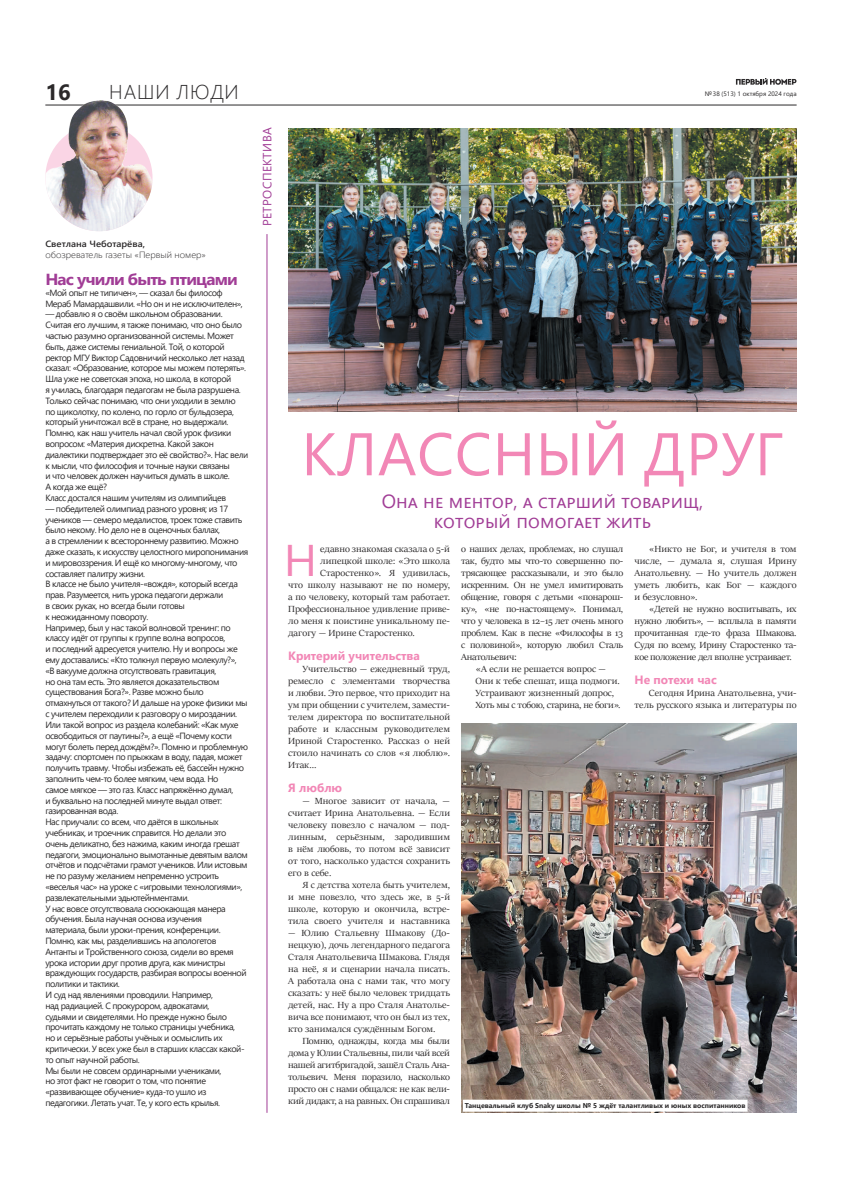
<style>
.page{position:relative;width:842px;height:1191px;background:#fff}
.page>*{position:absolute;margin:0;border:0;box-sizing:border-box;transform-origin:0 0}
.t1{font:60px "Segoe UI";letter-spacing:.01em;color:#f287b6}
.t2{font:44.3px "Segoe UI";color:#f287b6;scale:1.07 1}
.t3{font:700 22px "Segoe UI";color:#2b292a}
.t4{font:300 20px "Segoe UI";letter-spacing:.045em;color:#2b292a}
.t5{font:19px/20px "Segoe UI";letter-spacing:.01em;color:#a13d96;text-align:center}
.t6{font:700 16px "Segoe UI";letter-spacing:-.05em;color:#a13d96;scale:1.07 1}
.t7{font:700 12px "Segoe UI";color:#f287b6}
.t8{font:12px "Segoe UI";letter-spacing:.035em;color:#a13d96}
.t9{font:10px/12px "Sitka Banner";color:#2b292a;text-align:justify;scale:1.07 1}
.t10{font:10px "Sitka Banner";letter-spacing:-.025em;color:#2b292a;scale:1.07 1}
.t11{font:9px/10.8px "Segoe UI";letter-spacing:-.05em;color:#2b292a}
.t12{font:300 9px "Segoe UI";color:#2b292a;scale:1.07 1}
.t13{font:600 9px "Segoe UI";color:#2b292a;scale:1.07 1}
.t14{font:700 7px "Segoe UI";color:#2b292a}
.t15{font:6.4px "Segoe UI";color:#2b292a}
</style>
<div class="page">
<hr style="left:45px;top:104px;width:752px;height:1px;background:#2b292a">
<svg style="left:736px;top:78px;width:60px;height:7px"></svg>
<hr style="left:266px;top:234px;width:1px;height:878px;background:#a13d96">
<img style="left:45px;top:100px;width:108px;height:131px">
<img style="left:288px;top:128px;width:509px;height:283px">
<img style="left:461px;top:723px;width:336px;height:389px">
<div style="left:463px;top:1099px;width:284px;height:12px;background:#fff"></div>
<h3 class="t3" style="left:45px;top:71px;width:27px">16</h3>
<p class="t15" style="left:705px;top:88px;width:93px">№ 38 (513) 1 октября 2024 года</p>
<h3 class="t8" style="left:256px;top:226px;width:100px;rotate:-90deg">РЕТРОСПЕКТИВА</h3>
<h3 class="t4" style="left:109px;top:73px;width:131px">НАШИ ЛЮДИ</h3>
<p class="t13" style="left:45px;top:235px;width:95px">Светлана Чеботарёва,</p>
<p class="t12" style="left:45px;top:246px;width:152px">обозреватель газеты «Первый номер»</p>
<h3 class="t6" style="left:45px;top:264px;width:181px">Нас учили быть птицами</h3>
<p class="t11" style="left:45px;top:286px;width:199px">«Мой опыт не типичен», — сказал бы философ<br>Мераб Мамардашвили. «Но он и не исключителен»,</p>
<p class="t11" style="left:45px;top:308px;width:204px">— добавлю я о своём школьном образовании.<br>Считая его лучшим, я также понимаю, что оно было частью разумно организованной системы. Может быть, даже системы гениальной. Той, о которой ректор МГУ Виктор Садовничий несколько лет назад сказал: «Образование, которое мы можем потерять».<br>Шла уже не советская эпоха, но школа, в которой<br>я училась, благодаря педагогам не была разрушена.<br>Только сейчас понимаю, что они уходили в землю<br>по щиколотку, по колено, по горло от бульдозера, который уничтожал всё в стране, но выдержали.<br>Помню, как наш учитель начал свой урок физики вопросом: «Материя дискретна. Какой закон диалектики подтверждает это её свойство?». Нас вели к мысли, что философия и точные науки связаны<br>и что человек должен научиться думать в школе.<br>А когда же ещё?<br>Класс достался нашим учителям из олимпийцев</p>
<p class="t11" style="left:45px;top:502px;width:204px">— победителей олимпиад разного уровня; из 17 учеников — семеро медалистов, троек тоже ставить было некому. Но дело не в оценочных баллах,<br>а в стремлении к всестороннему развитию. Можно даже сказать, к искусству целостного миропонимания и мировоззрения. И ещё ко многому-многому, что составляет палитру жизни.<br>В классе не было учителя-«вождя», который всегда прав. Разумеется, нить урока педагоги держали<br>в своих руках, но всегда были готовы<br>к неожиданному повороту.<br>Например, был у нас такой волновой тренинг: по классу идёт от группы к группе волна вопросов,<br>и последний адресуется учителю. Ну и вопросы же ему доставались: «Кто толкнул первую молекулу?», «В вакууме должна отсутствовать гравитация,<br>но она там есть. Это является доказательством существования Бога?». Разве можно было отмахнуться от такого? И дальше на уроке физики мы с учителем переходили к разговору о мироздании.<br>Или такой вопрос из раздела колебаний: «Как мухе освободиться от паутины?», а ещё «Почему кости могут болеть перед дождём?». Помню и проблемную задачу: спортсмен по прыжкам в воду, падая, может получить травму. Чтобы избежать её, бассейн нужно заполнить чем-то более мягким, чем вода. Но<br>самое мягкое — это газ. Класс напряжённо думал,<br>и буквально на последней минуте выдал ответ: газированная вода.<br>Нас приучали: со всем, что даётся в школьных учебниках, и троечник справится. Но делали это очень деликатно, без нажима, каким иногда грешат педагоги, эмоционально вымотанные девятым валом отчётов и подсчётами грамот учеников. Или истовым не по разуму желанием непременно устроить «веселья час» на уроке с «игровыми технологиями», развлекательными эдьютейнментами.<br>У нас вовсе отсутствовала сюсюкающая манера обучения. Была научная основа изучения<br>материала, были уроки-прения, конференции.<br>Помню, как мы, разделившись на апологетов Антанты и Тройственного союза, сидели во время урока истории друг против друга, как министры враждующих государств, разбирая вопросы военной политики и тактики.<br>И суд над явлениями проводили. Например,<br>над радиацией. С прокурором, адвокатами,<br>судьями и свидетелями. Но прежде нужно было прочитать каждому не только страницы учебника,<br>но и серьёзные работы учёных и осмыслить их критически. У всех уже был в старших классах какой&shy;то опыт научной работы.<br>Мы были не совсем ординарными учениками,<br>но этот факт не говорит о том, что понятие «развивающее обучение» куда-то ушло из педагогики. Летать учат. Те, у кого есть крылья.</p>
<h1 class="t1" style="left:301px;top:397px;width:483px">КЛАССНЫЙ ДРУГ</h1>
<h3 class="t5" style="left:382px;top:489px;width:323px">Она не ментор, а старший товарищ, который помогает жить</h3>
<h2 class="t2" style="left:284px;top:518px;width:33px">Н</h2>
<p class="t9" style="left:320px;top:543px;width:123px">едавно знакомая сказала о 5-й</p>
<p class="t9" style="left:320px;top:555px;width:123px">липецкой школе: «Это школа</p>
<p class="t9" style="left:320px;top:567px;width:123px">Старостенко». Я удивилась,</p>
<p class="t9" style="left:288px;top:579px;width:153px">что школу называют не по номеру,</p>
<p class="t9" style="left:288px;top:591px;width:153px">а по человеку, который там работает.</p>
<p class="t9" style="left:288px;top:603px;width:153px">Профессиональное удивление приве-</p>
<p class="t9" style="left:288px;top:615px;width:153px">ло меня к поистине уникальному пе-</p>
<p class="t9" style="left:288px;top:627px;width:120px">дагогу — Ирине Старостенко.</p>
<h3 class="t7" style="left:288px;top:644px;width:133px">Критерий учительства</h3>
<p class="t9" style="left:288px;top:663px;width:153px;text-indent:14px">Учительство — ежедневный труд, ремесло с элементами творчества и любви. Это первое, что приходит на ум при общении с учителем, замести&shy;телем директора по воспитательной работе и классным руководителем Ириной Старостенко. Рассказ о ней стоило начинать со слов «я люблю».<br>Итак…</p>
<h3 class="t7" style="left:288px;top:776px;width:55px">Я люблю</h3>
<p class="t9" style="left:288px;top:795px;width:153px;text-indent:14px">— Многое зависит от начала, — считает Ирина Анатольевна. — Если человеку повезло с началом — под&shy;линным, серьёзным, зародившим в нём любовь, то потом всё зависит от того, насколько удастся сохранить его в себе.</p>
<p class="t9" style="left:288px;top:879px;width:153px;text-indent:14px">Я с детства хотела быть учителем, и мне повезло, что здесь же, в 5-й школе, которую и окончила, встре&shy;тила своего учителя и наставника</p>
<p class="t9" style="left:288px;top:927px;width:153px">— Юлию Стальевну Шмакову (До&shy;нецкую), дочь легендарного педагога Сталя Анатольевича Шмакова. Глядя на неё, я и сценарии начала писать.<br>А работала она с нами так, что могу сказать: у неё было человек тридцать детей, нас. Ну а про Сталя Анатолье&shy;вича все понимают, что он был из тех, кто занимался суждённым Богом.</p>
<p class="t9" style="left:288px;top:1035px;width:153px;text-indent:14px">Помню, однажды, когда мы были дома у Юлии Стальевны, пили чай всей нашей агитбригадой, зашёл Сталь Ана&shy;тольевич. Меня поразило, насколько просто он с нами общался: не как вели&shy;кий дидакт, а на равных. Он спрашивал</p>
<p class="t10" style="left:461px;top:542px;width:153px">о наших делах, проблемах, но слушал</p>
<p class="t10" style="left:461px;top:554px;width:153px">так, будто мы что-то совершенно по-</p>
<p class="t10" style="left:461px;top:566px;width:153px">трясающее рассказывали, и это было</p>
<p class="t10" style="left:461px;top:578px;width:153px">искренним. Он не умел имитировать</p>
<p class="t10" style="left:461px;top:590px;width:153px">общение, говоря с детьми «понарош-</p>
<p class="t10" style="left:461px;top:602px;width:153px">ку», «не по-настоящему». Понимал,</p>
<p class="t10" style="left:461px;top:614px;width:153px">что у человека в 12–15 лет очень много</p>
<p class="t10" style="left:461px;top:626px;width:153px">проблем. Как в песне «Философы в 13</p>
<p class="t10" style="left:461px;top:638px;width:153px">с половиной», которую любил Сталь</p>
<p class="t10" style="left:461px;top:650px;width:54px">Анатольевич:</p>
<p class="t9" style="left:475px;top:663px;width:124px">«А если не решается вопрос —</p>
<p class="t9" style="left:475px;top:675px;width:136px">Они к тебе спешат, ища подмоги.</p>
<p class="t9" style="left:475px;top:687px;width:131px">Устраивают жизненный допрос,</p>
<p class="t10" style="left:475px;top:698px;width:137px">Хоть мы с тобою, старина, не боги».</p>
<p class="t9" style="left:635px;top:543px;width:153px;text-indent:14px">«Никто не Бог, и учителя в том числе, — думала я, слушая Ирину Анатольевну. — Но учитель должен уметь любить, как Бог — каждого и безусловно».</p>
<p class="t9" style="left:635px;top:603px;width:153px;text-indent:14px">«Детей не нужно воспитывать, их нужно любить», — всплыла в памяти прочитанная где-то фраза Шмакова.<br>Судя по всему, Ирину Старостенко та&shy;кое положение дел вполне устраивает.</p>
<h3 class="t7" style="left:635px;top:668px;width:84px">Не потехи час</h3>
<p class="t9" style="left:635px;top:687px;width:153px;text-align:right">Сегодня Ирина Анатольевна, учи&shy;тель русского языка и литературы по</p>
<p class="t14" style="left:465px;top:1098px;width:282px">Танцевальный клуб Snaky школы № 5 ждёт талантливых и юных воспитанников</p>
</div>
